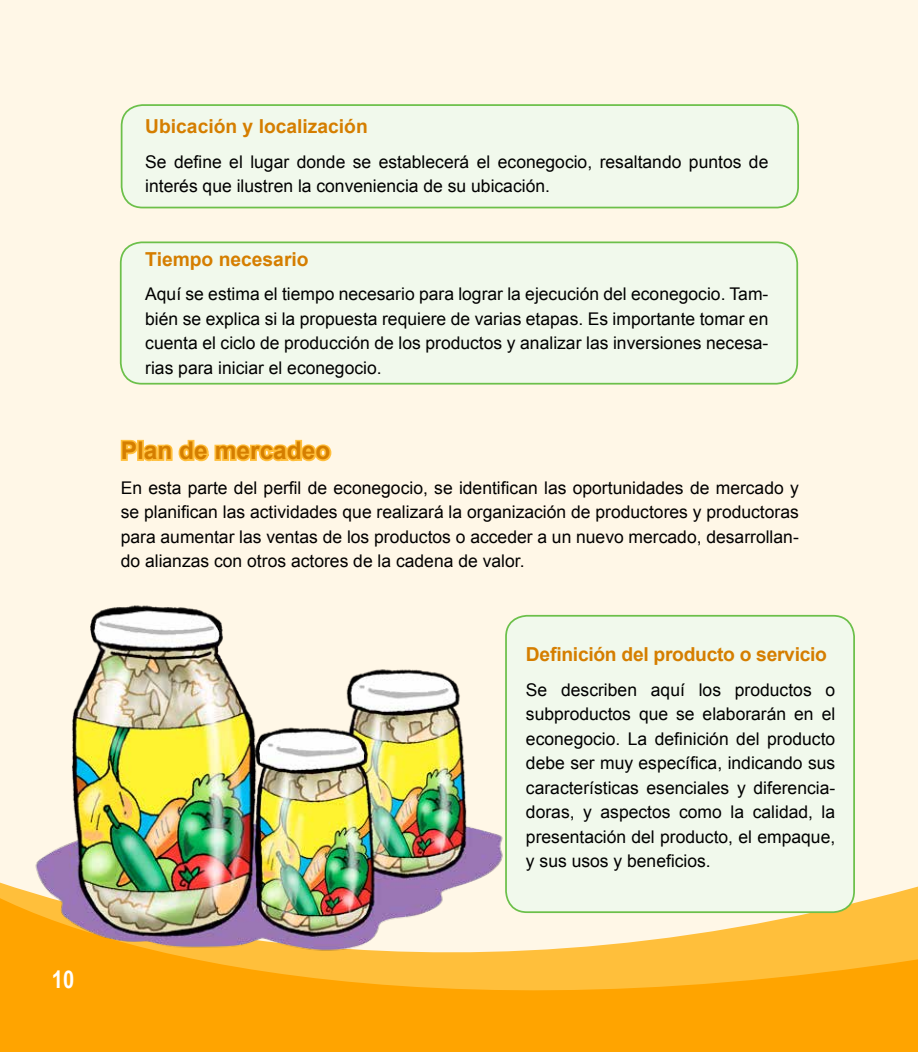
<style>
.page{position:relative;width:918px;height:1052px;background:#fff7e7}
.page>*{position:absolute;margin:0;border:0;box-sizing:border-box;transform-origin:0 0}
.t1{font:700 24.5px "Arial";color:#d57e00}
.t2{font:700 24.5px "Arial Narrow";color:#fff}
.t3{font:700 19.25px "Arial";color:#d57e00}
.t4{font:17.5px/24.5px "Arial";color:#000;text-align:justify}
</style>
<div class="page">
<svg style="left:0;top:882px;width:918px;height:170px;background:#feb120"></svg>
<div style="left:121px;top:242px;width:676px;height:142px;background:#f1f9ec;border-radius:21px"></div>
<div style="left:120px;top:241px;width:678px;height:143px;border:2px solid #6cc04a;border-radius:21px"></div>
<div style="left:122px;top:105px;width:676px;height:102px;background:#f1f9ec;border-radius:21px"></div>
<div style="left:121px;top:104px;width:678px;height:104px;border:2px solid #6cc04a;border-radius:21px"></div>
<svg style="left:120px;top:439px;width:212px;height:23px"></svg>
<img style="left:8px;top:605px;width:500px;height:365px">
<div style="left:506px;top:616px;width:348px;height:296px;background:#f1f9ec;border-radius:21px"></div>
<div style="left:505px;top:615px;width:350px;height:298px;border:2px solid #6cc04a;border-radius:21px"></div>
<h1 class="t2" style="left:52px;top:961px;width:24px">10</h1>
<p class="t3" style="left:145px;top:116px;width:224px">Ubicación y localización</p>
<p class="t4" style="left:145px;top:149px;width:624px">Se define el lugar donde se establecerá el econegocio, resaltando puntos de interés que ilustren la conveniencia de su ubicación.</p>
<p class="t3" style="left:145px;top:248px;width:165px">Tiempo necesario</p>
<p class="t4" style="left:145px;top:282px;width:625px">Aquí se estima el tiempo necesario para lograr la ejecución del econegocio. Tam&shy;bién se explica si la propuesta requiere de varias etapas. Es importante tomar en cuenta el ciclo de producción de los productos y analizar las inversiones necesa&shy;rias para iniciar el econegocio.</p>
<h1 class="t1" style="left:121px;top:437px;width:211px">Plan de mercadeo</h1>
<p class="t4" style="left:121px;top:475px;width:679px">En esta parte del perfil de econegocio, se identifican las oportunidades de mercado y se planifican las actividades que realizará la organización de productores y productoras para aumentar las ventas de los productos o acceder a un nuevo mercado, desarrollan&shy;do alianzas con otros actores de la cadena de valor.</p>
<p class="t3" style="left:526px;top:643px;width:302px">Definición del producto o servicio</p>
<p class="t4" style="left:526px;top:677px;width:311px">Se describen aquí los productos o subproductos que se elaborarán en el econegocio. La definición del producto debe ser muy específica, indicando sus características esenciales y diferencia&shy;doras, y aspectos como la calidad, la presentación del producto, el empaque, y sus usos y beneficios.</p>
</div>
